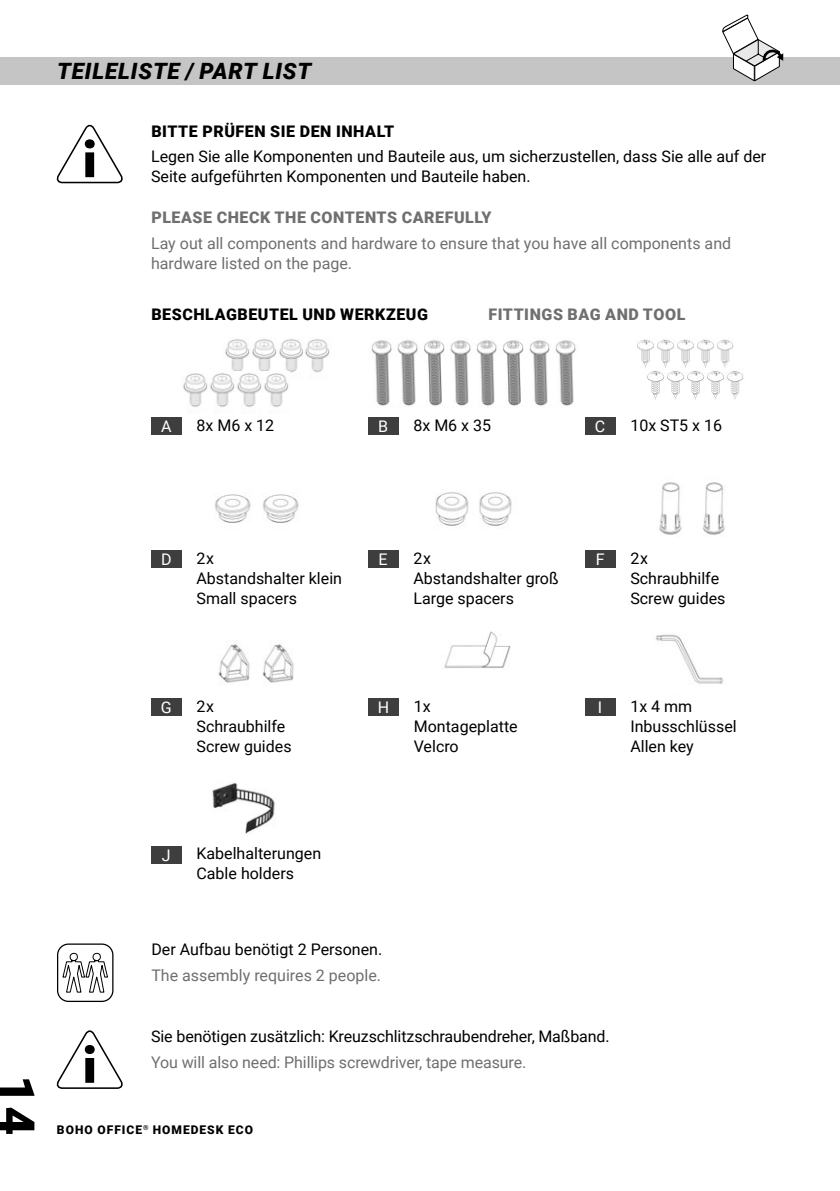
<style>
.page{position:relative;width:840px;height:1191px;background:#fff}
.page>*{position:absolute;margin:0;border:0;box-sizing:border-box;transform-origin:0 0}
.t1{font:900 50.4px "Roboto";color:#000}
.t2{font:italic 900 22.4px "Roboto";letter-spacing:.035em;color:#000}
.t3{font:16px/20px "Roboto";color:#000}
.t4{font:16px/20px "Roboto";color:#6f6f6e}
.t5{font:900 16px "Roboto";letter-spacing:.035em;color:#6f6f6e}
.t6{font:900 16px "Roboto";letter-spacing:.035em;color:#000}
.t7{font:16px "Roboto";color:#fff}
.t8{font:900 12px "Roboto";letter-spacing:.085em;color:#000}
</style>
<div class="page">
<div style="left:0;top:57px;width:839px;height:28px;background:#c5c5c5"></div>
<svg style="left:722px;top:14px;width:60px;height:68px"></svg>
<svg style="left:56px;top:125px;width:67px;height:59px"></svg>
<svg style="left:56px;top:1030px;width:67px;height:59px"></svg>
<div style="left:57px;top:943px;width:56px;height:59px;border:1px solid #000;border-radius:11px"></div>
<svg style="left:62px;top:952px;width:46px;height:41px"></svg>
<div style="left:151px;top:417px;width:30px;height:18px;background:#3f3e3e"></div>
<div style="left:368px;top:417px;width:30px;height:18px;background:#3f3e3e"></div>
<div style="left:151px;top:550px;width:30px;height:18px;background:#3f3e3e"></div>
<div style="left:368px;top:550px;width:30px;height:18px;background:#3f3e3e"></div>
<div style="left:584px;top:550px;width:31px;height:18px;background:#3f3e3e"></div>
<div style="left:151px;top:698px;width:30px;height:18px;background:#3f3e3e"></div>
<div style="left:368px;top:698px;width:30px;height:18px;background:#3f3e3e"></div>
<div style="left:584px;top:698px;width:31px;height:18px;background:#3f3e3e"></div>
<div style="left:584px;top:417px;width:31px;height:18px;background:#3f3e3e"></div>
<img style="left:183px;top:373px;width:106px;height:34px">
<img style="left:223px;top:339px;width:107px;height:39px">
<img style="left:371px;top:339px;width:205px;height:68px">
<img style="left:647px;top:371px;width:97px;height:29px">
<img style="left:637px;top:339px;width:97px;height:29px">
<img style="left:215px;top:494px;width:84px;height:29px">
<img style="left:435px;top:492px;width:77px;height:34px">
<img style="left:659px;top:482px;width:66px;height:53px">
<img style="left:218px;top:644px;width:76px;height:39px">
<img style="left:444px;top:631px;width:67px;height:37px">
<img style="left:655px;top:634px;width:69px;height:50px">
<div style="left:151px;top:845px;width:30px;height:18px;background:#3f3e3e"></div>
<img style="left:212px;top:783px;width:63px;height:51px">
<h2 class="t2" style="left:57px;top:55px;width:255px">TEILELISTE / PART LIST</h2>
<p class="t6" style="left:151px;top:120px;width:244px">BITTE PRÜFEN SIE DEN INHALT</p>
<p class="t3" style="left:151px;top:146px;width:616px">Legen Sie alle Komponenten und Bauteile aus, um sicherzustellen, dass Sie alle auf der<br>Seite aufgeführten Komponenten und Bauteile haben.</p>
<p class="t5" style="left:151px;top:206px;width:341px">PLEASE CHECK THE CONTENTS CAREFULLY</p>
<p class="t4" style="left:151px;top:232px;width:581px">Lay out all components and hardware to ensure that you have all components and hardware listed on the page.</p>
<p class="t6" style="left:151px;top:303px;width:278px">BESCHLAGBEUTEL UND WERKZEUG</p>
<p class="t5" style="left:488px;top:303px;width:198px">FITTINGS BAG AND TOOL</p>
<p class="t7" style="left:161px;top:415px;width:12px">A</p>
<p class="t3" style="left:196px;top:414px;width:79px">8x M6 x 12</p>
<p class="t7" style="left:378px;top:415px;width:11px">B</p>
<p class="t3" style="left:413px;top:414px;width:79px">8x M6 x 35</p>
<p class="t7" style="left:594px;top:415px;width:12px">C</p>
<p class="t3" style="left:630px;top:414px;width:93px">10x ST5 x 16</p>
<p class="t7" style="left:161px;top:548px;width:12px">D</p>
<p class="t3" style="left:196px;top:548px;width:147px">2x<br>Abstandshalter klein<br>Small spacers</p>
<p class="t7" style="left:378px;top:548px;width:11px">E</p>
<p class="t3" style="left:413px;top:548px;width:147px">2x<br>Abstandshalter groß<br>Large spacers</p>
<p class="t7" style="left:595px;top:548px;width:10px">F</p>
<p class="t3" style="left:630px;top:548px;width:97px">2x<br>Schraubhilfe<br>Screw guides</p>
<p class="t7" style="left:161px;top:696px;width:12px">G</p>
<p class="t3" style="left:196px;top:695px;width:97px">2x<br>Schraubhilfe<br>Screw guides</p>
<p class="t7" style="left:377px;top:696px;width:13px">H</p>
<p class="t3" style="left:413px;top:695px;width:105px">1x<br>Montageplatte<br>Velcro</p>
<p class="t7" style="left:597px;top:696px;width:6px">I</p>
<p class="t3" style="left:630px;top:695px;width:108px">1x 4 mm<br>Inbusschlüssel<br>Allen key</p>
<p class="t7" style="left:162px;top:843px;width:10px">J</p>
<p class="t3" style="left:196px;top:843px;width:126px">Kabelhalterungen<br>Cable holders</p>
<h1 class="t1" style="left:52px;top:1075px;width:62px;rotate:90deg">14</h1>
<p class="t3" style="left:151px;top:939px;width:232px">Der Aufbau benötigt 2 Personen.</p>
<p class="t4" style="left:151px;top:965px;width:231px">The assembly requires 2 people.</p>
<p class="t3" style="left:151px;top:1026px;width:460px">Sie benötigen zusätzlich: Kreuzschlitzschraubendreher, Maßband.</p>
<p class="t4" style="left:151px;top:1051px;width:376px">You will also need: Phillips screwdriver, tape measure.</p>
<p class="t8" style="left:57px;top:1121px;width:197px">BOHO OFFICE<sup>®</sup> HOMEDESK ECO</p>
</div>
